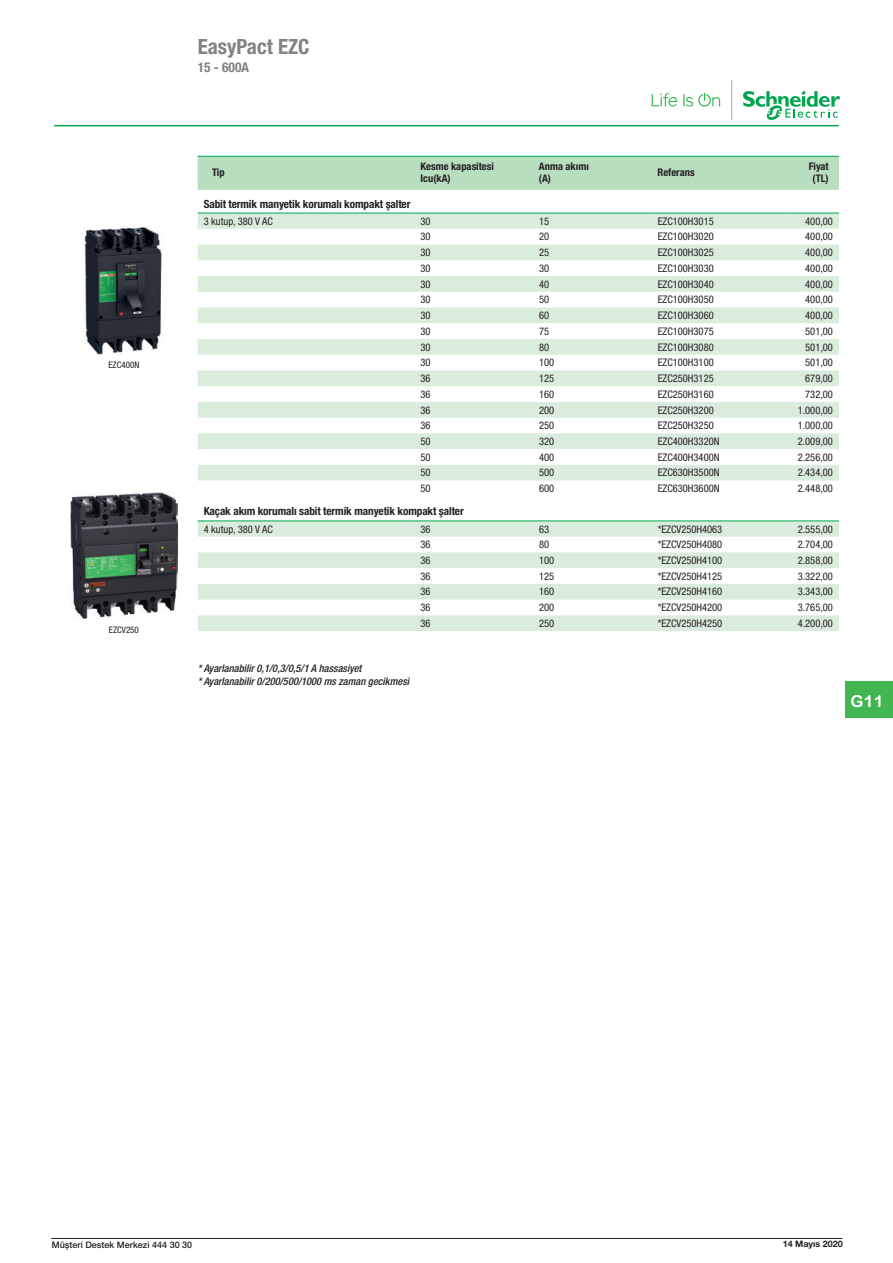
<style>
.page{position:relative;width:893px;height:1263px;background:#fff}
.page>*{position:absolute;margin:0;border:0;box-sizing:border-box;transform-origin:0 0}
.t1{font:700 condensed 21px "Helvetica Neue LT Pro";color:#808285}
.t2{font:700 16.5px "Arial Rounded MT Pro";color:#fff}
.t3{font:700 condensed 13.5px "Helvetica Neue LT Pro";color:#808285}
.t4{font:700 condensed 11.25px "Helvetica Neue LT Pro";letter-spacing:-.01em;color:#231f20}
.t5{font:condensed 10.5px "Helvetica Neue LT Pro";color:#231f20}
.t6{font:italic 500 condensed 10.5px "Helvetica Neue LT Pro";color:#231f20}
.t7{font:700 condensed 10.5px "Helvetica Neue LT Pro";color:#231f20}
.t8{font:500 9px "Helvetica Neue LT Pro";color:#231f20}
._0_TitleLev2{font:condensed 9px "Helvetica Neue LT Pro";color:#231f20}
.t9{font:700 9px "Helvetica Neue LT Pro";color:#231f20}
</style>
<div class="page">
<hr style="left:55px;top:125px;width:783px;height:1px;background:#00a94e">
<hr style="left:52px;top:1238px;width:790px;height:1px;background:#231f20">
<svg style="left:652px;top:93px;width:25px;height:14px"></svg>
<svg style="left:683px;top:93px;width:37px;height:14px"></svg>
<svg style="left:743px;top:91px;width:97px;height:29px"></svg>
<hr style="left:731px;top:80px;width:1px;height:40px;background:#a8a9ad">
<div style="left:198px;top:157px;width:641px;height:33px;background:#b8dec0"></div>
<svg style="left:198px;top:214px;width:641px;height:417px"></svg>
<hr style="left:198px;top:156px;width:217px;height:1px;background:#00a94e">
<hr style="left:415px;top:156px;width:118px;height:1px;background:#00a94e">
<hr style="left:533px;top:156px;width:119px;height:1px;background:#00a94e">
<hr style="left:652px;top:156px;width:134px;height:1px;background:#00a94e">
<hr style="left:786px;top:156px;width:53px;height:1px;background:#00a94e">
<hr style="left:198px;top:213px;width:217px;height:1px;background:#00a94e">
<hr style="left:415px;top:213px;width:118px;height:1px;background:#00a94e">
<hr style="left:533px;top:213px;width:119px;height:1px;background:#00a94e">
<hr style="left:652px;top:213px;width:134px;height:1px;background:#00a94e">
<hr style="left:786px;top:213px;width:53px;height:1px;background:#00a94e">
<hr style="left:198px;top:521px;width:217px;height:1px;background:#00a94e">
<hr style="left:415px;top:521px;width:118px;height:1px;background:#00a94e">
<hr style="left:533px;top:521px;width:119px;height:1px;background:#00a94e">
<hr style="left:652px;top:521px;width:134px;height:1px;background:#00a94e">
<hr style="left:786px;top:521px;width:53px;height:1px;background:#00a94e">
<img style="left:84px;top:227px;width:78px;height:128px">
<img style="left:71px;top:492px;width:106px;height:127px">
<div style="left:846px;top:681px;width:47px;height:36px;background:#42b751"></div>
<p class="_0_TitleLev2" style="left:108px;top:360px;width:32px">EZC400N</p>
<p class="_0_TitleLev2" style="left:109px;top:625px;width:32px">EZCV250</p>
<p class="t1" style="left:198px;top:34px;width:113px">EasyPact EZC</p>
<p class="t3" style="left:198px;top:59px;width:53px">15 - 600A</p>
<p class="t7" style="left:212px;top:166px;width:14px">Tip</p>
<p class="t7" style="left:421px;top:160px;width:75px">Kesme kapasitesi</p>
<p class="t7" style="left:421px;top:172px;width:32px">Icu(kA)</p>
<p class="t7" style="left:539px;top:160px;width:51px">Anma akımı</p>
<p class="t7" style="left:539px;top:172px;width:14px">(A)</p>
<p class="t7" style="left:658px;top:166px;width:39px">Referans</p>
<p class="t7" style="left:809px;top:160px;width:22px">Fiyat</p>
<p class="t7" style="left:813px;top:172px;width:18px">(TL)</p>
<p class="t4" style="left:204px;top:198px;width:208px">Sabit termik manyetik korumalı kompakt şalter</p>
<p class="t5" style="left:204px;top:215px;width:71px">3 kutup, 380 V AC</p>
<p class="t5" style="left:421px;top:215px;width:12px">30</p>
<p class="t5" style="left:539px;top:215px;width:12px">15</p>
<p class="t5" style="left:658px;top:215px;width:58px">EZC100H3015</p>
<p class="t5" style="left:805px;top:215px;width:29px">400,00</p>
<p class="t5" style="left:421px;top:231px;width:12px">30</p>
<p class="t5" style="left:539px;top:231px;width:12px">20</p>
<p class="t5" style="left:658px;top:231px;width:58px">EZC100H3020</p>
<p class="t5" style="left:805px;top:231px;width:29px">400,00</p>
<p class="t5" style="left:421px;top:246px;width:12px">30</p>
<p class="t5" style="left:539px;top:246px;width:12px">25</p>
<p class="t5" style="left:658px;top:246px;width:58px">EZC100H3025</p>
<p class="t5" style="left:805px;top:246px;width:29px">400,00</p>
<p class="t5" style="left:421px;top:262px;width:12px">30</p>
<p class="t5" style="left:539px;top:262px;width:12px">30</p>
<p class="t5" style="left:658px;top:262px;width:58px">EZC100H3030</p>
<p class="t5" style="left:805px;top:262px;width:29px">400,00</p>
<p class="t5" style="left:421px;top:278px;width:12px">30</p>
<p class="t5" style="left:539px;top:278px;width:12px">40</p>
<p class="t5" style="left:658px;top:278px;width:58px">EZC100H3040</p>
<p class="t5" style="left:805px;top:278px;width:29px">400,00</p>
<p class="t5" style="left:421px;top:294px;width:12px">30</p>
<p class="t5" style="left:539px;top:294px;width:12px">50</p>
<p class="t5" style="left:658px;top:294px;width:58px">EZC100H3050</p>
<p class="t5" style="left:805px;top:294px;width:29px">400,00</p>
<p class="t5" style="left:421px;top:309px;width:12px">30</p>
<p class="t5" style="left:539px;top:309px;width:12px">60</p>
<p class="t5" style="left:658px;top:309px;width:58px">EZC100H3060</p>
<p class="t5" style="left:805px;top:309px;width:29px">400,00</p>
<p class="t5" style="left:421px;top:325px;width:12px">30</p>
<p class="t5" style="left:539px;top:325px;width:12px">75</p>
<p class="t5" style="left:658px;top:325px;width:58px">EZC100H3075</p>
<p class="t5" style="left:805px;top:325px;width:29px">501,00</p>
<p class="t5" style="left:421px;top:341px;width:12px">30</p>
<p class="t5" style="left:539px;top:341px;width:12px">80</p>
<p class="t5" style="left:658px;top:341px;width:58px">EZC100H3080</p>
<p class="t5" style="left:805px;top:341px;width:29px">501,00</p>
<p class="t5" style="left:421px;top:356px;width:12px">30</p>
<p class="t5" style="left:539px;top:356px;width:17px">100</p>
<p class="t5" style="left:658px;top:356px;width:58px">EZC100H3100</p>
<p class="t5" style="left:805px;top:356px;width:29px">501,00</p>
<p class="t5" style="left:421px;top:372px;width:12px">36</p>
<p class="t5" style="left:539px;top:372px;width:17px">125</p>
<p class="t5" style="left:658px;top:372px;width:58px">EZC250H3125</p>
<p class="t5" style="left:805px;top:372px;width:29px">679,00</p>
<p class="t5" style="left:421px;top:388px;width:12px">36</p>
<p class="t5" style="left:539px;top:388px;width:17px">160</p>
<p class="t5" style="left:658px;top:388px;width:58px">EZC250H3160</p>
<p class="t5" style="left:805px;top:388px;width:29px">732,00</p>
<p class="t5" style="left:421px;top:404px;width:12px">36</p>
<p class="t5" style="left:539px;top:404px;width:17px">200</p>
<p class="t5" style="left:658px;top:404px;width:58px">EZC250H3200</p>
<p class="t5" style="left:798px;top:404px;width:37px">1.000,00</p>
<p class="t5" style="left:421px;top:419px;width:12px">36</p>
<p class="t5" style="left:539px;top:419px;width:17px">250</p>
<p class="t5" style="left:658px;top:419px;width:58px">EZC250H3250</p>
<p class="t5" style="left:798px;top:419px;width:37px">1.000,00</p>
<p class="t5" style="left:421px;top:435px;width:12px">50</p>
<p class="t5" style="left:539px;top:435px;width:17px">320</p>
<p class="t5" style="left:658px;top:435px;width:63px">EZC400H3320N</p>
<p class="t5" style="left:798px;top:435px;width:37px">2.009,00</p>
<p class="t5" style="left:421px;top:451px;width:12px">50</p>
<p class="t5" style="left:539px;top:451px;width:17px">400</p>
<p class="t5" style="left:658px;top:451px;width:63px">EZC400H3400N</p>
<p class="t5" style="left:798px;top:451px;width:37px">2.256,00</p>
<p class="t5" style="left:421px;top:467px;width:12px">50</p>
<p class="t5" style="left:539px;top:467px;width:17px">500</p>
<p class="t5" style="left:658px;top:467px;width:63px">EZC630H3500N</p>
<p class="t5" style="left:798px;top:467px;width:37px">2.434,00</p>
<p class="t5" style="left:421px;top:482px;width:12px">50</p>
<p class="t5" style="left:539px;top:482px;width:17px">600</p>
<p class="t5" style="left:658px;top:482px;width:63px">EZC630H3600N</p>
<p class="t5" style="left:798px;top:482px;width:37px">2.448,00</p>
<p class="t4" style="left:204px;top:504px;width:262px">Kaçak akım korumalı sabit termik manyetik kompakt şalter</p>
<p class="t5" style="left:204px;top:523px;width:71px">4 kutup, 380 V AC</p>
<p class="t5" style="left:421px;top:523px;width:12px">36</p>
<p class="t5" style="left:539px;top:523px;width:12px">63</p>
<p class="t5" style="left:658px;top:523px;width:66px">*EZCV250H4063</p>
<p class="t5" style="left:798px;top:523px;width:37px">2.555,00</p>
<p class="t5" style="left:421px;top:538px;width:12px">36</p>
<p class="t5" style="left:539px;top:538px;width:12px">80</p>
<p class="t5" style="left:658px;top:538px;width:66px">*EZCV250H4080</p>
<p class="t5" style="left:798px;top:538px;width:37px">2.704,00</p>
<p class="t5" style="left:421px;top:554px;width:12px">36</p>
<p class="t5" style="left:539px;top:554px;width:17px">100</p>
<p class="t5" style="left:658px;top:554px;width:66px">*EZCV250H4100</p>
<p class="t5" style="left:798px;top:554px;width:37px">2.858,00</p>
<p class="t5" style="left:421px;top:570px;width:12px">36</p>
<p class="t5" style="left:539px;top:570px;width:17px">125</p>
<p class="t5" style="left:658px;top:570px;width:66px">*EZCV250H4125</p>
<p class="t5" style="left:798px;top:570px;width:37px">3.322,00</p>
<p class="t5" style="left:421px;top:586px;width:12px">36</p>
<p class="t5" style="left:539px;top:586px;width:17px">160</p>
<p class="t5" style="left:658px;top:586px;width:66px">*EZCV250H4160</p>
<p class="t5" style="left:798px;top:586px;width:37px">3.343,00</p>
<p class="t5" style="left:421px;top:601px;width:12px">36</p>
<p class="t5" style="left:539px;top:601px;width:17px">200</p>
<p class="t5" style="left:658px;top:601px;width:66px">*EZCV250H4200</p>
<p class="t5" style="left:798px;top:601px;width:37px">3.765,00</p>
<p class="t5" style="left:421px;top:617px;width:12px">36</p>
<p class="t5" style="left:539px;top:617px;width:17px">250</p>
<p class="t5" style="left:658px;top:617px;width:66px">*EZCV250H4250</p>
<p class="t5" style="left:798px;top:617px;width:37px">4.200,00</p>
<p class="t6" style="left:198px;top:662px;width:165px">* Ayarlanabilir 0,1/0,3/0,5/1 A hassasiyet</p>
<p class="t6" style="left:198px;top:674px;width:213px">* Ayarlanabilir 0/200/500/1000 ms zaman gecikmesi</p>
<p class="t2" style="left:850px;top:691px;width:34px">G11</p>
<p class="t8" style="left:52px;top:1239px;width:142px">Müşteri Destek Merkezi 444 30 30</p>
<p class="t9" style="left:783px;top:1238px;width:62px">14 Mayıs 2020</p>
</div>
